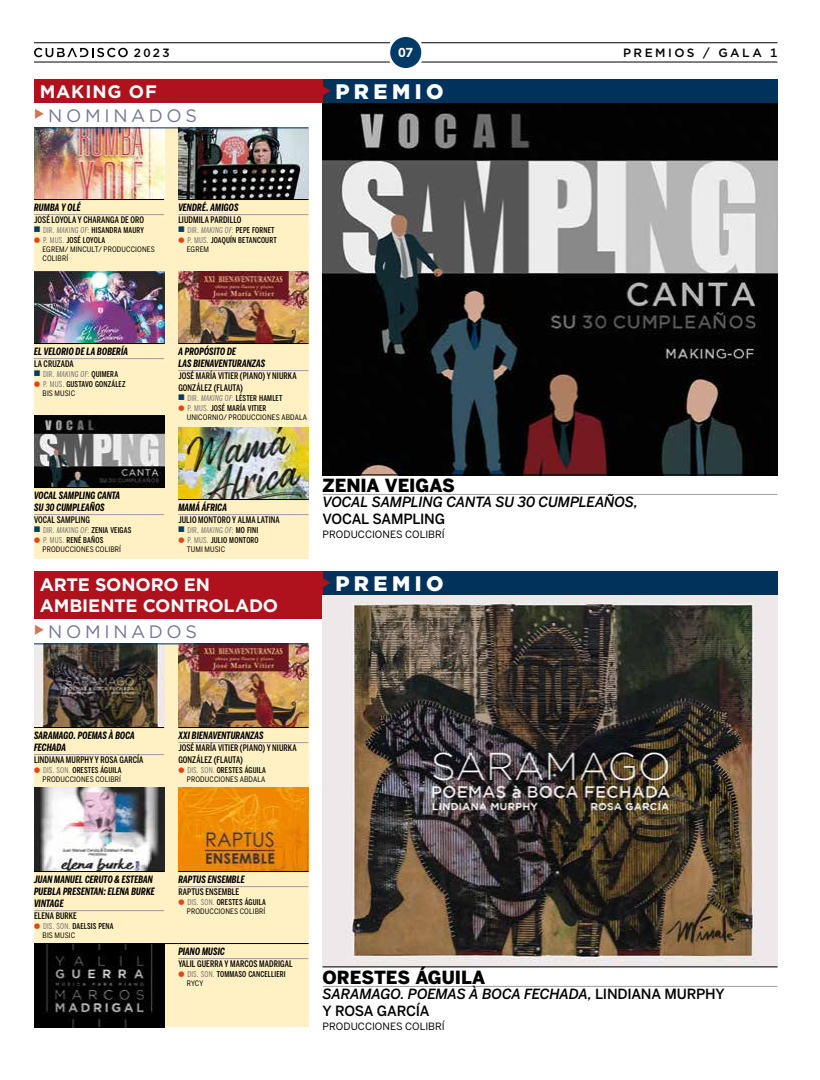
<style>
.page{position:relative;width:820px;height:1080px;background:#fff}
.page>*{position:absolute;margin:0;border:0;box-sizing:border-box;transform-origin:0 0}
.t1{font:900 21px "Gotham";letter-spacing:.21em;color:#fff}
.t2{font:700 18px/21px "Gotham";letter-spacing:-.01em;color:#fff}
.t3{font:900 18px "Benton Sans";letter-spacing:-.005em;color:#000}
.t4{font:18px "Gotham";letter-spacing:.2em;color:#747797}
.t5{font:700 18px "Gotham";letter-spacing:.05em;color:#fff}
.t6{font:italic 500 14px/17px "Benton Sans";letter-spacing:-.025em;color:#000}
.t7{font:500 14px "Benton Sans";letter-spacing:-.02em;color:#000}
.t8{font:700 13px "Gotham";color:#fff}
.t9{font:500 12px "Gotham";letter-spacing:.2em;color:#000}
.t10{font:italic 700 10px/12px "Benton Sans Comp";letter-spacing:-.005em;color:#000}
.t11{font:10px "Benton Sans";letter-spacing:.005em;color:#000}
.t12{font:500 9px/12px "Benton Sans Comp";letter-spacing:.01em;color:#000}
.t13{font:500 8px/10px "Benton Sans Comp";letter-spacing:.015em;color:#000}
.t14{font:7.5px/9px "Benton Sans Cond";letter-spacing:.015em;color:#000}
.s1{font-weight:400;color:#707172}
.s2{font-weight:400;font-style:italic;color:#707172}
.s3{font-style:normal}
</style>
<div class="page">
<hr style="left:34px;top:62px;width:743px;height:1px;background:#000">
<hr style="left:34px;top:43px;width:743px;height:1px;background:#000">
<div style="left:388px;top:36px;width:34px;height:34px;background:#003a66;border-radius:50%"></div>
<div style="left:387px;top:34px;width:37px;height:37px;border:3px solid #fff;border-radius:50%"></div>
<svg style="left:34px;top:48px;width:94px;height:9px"></svg>
<div style="left:34px;top:127px;width:274px;height:432px;background:#fff1c3"></div>
<div style="left:34px;top:79px;width:288px;height:24px;background:#af111d"></div>
<img style="left:322px;top:103px;width:455px;height:371px">
<img style="left:34px;top:128px;width:130px;height:71px">
<img style="left:178px;top:271px;width:130px;height:72px">
<img style="left:178px;top:128px;width:130px;height:71px">
<img style="left:34px;top:415px;width:130px;height:72px">
<img style="left:34px;top:271px;width:130px;height:72px">
<img style="left:178px;top:427px;width:130px;height:72px">
<hr style="left:34px;top:127px;width:274px;height:1px;background:#00325c">
<hr style="left:34px;top:199px;width:130px;height:1px;background:#000">
<hr style="left:34px;top:214px;width:130px;height:1px;background:#9c9e9f">
<hr style="left:178px;top:343px;width:130px;height:1px;background:#000">
<hr style="left:178px;top:370px;width:130px;height:1px;background:#9c9e9f">
<hr style="left:178px;top:199px;width:130px;height:1px;background:#000">
<hr style="left:178px;top:214px;width:130px;height:1px;background:#9c9e9f">
<hr style="left:34px;top:487px;width:130px;height:1px;background:#000">
<hr style="left:34px;top:514px;width:130px;height:1px;background:#9c9e9f">
<hr style="left:34px;top:343px;width:130px;height:1px;background:#000">
<hr style="left:34px;top:358px;width:130px;height:1px;background:#9c9e9f">
<hr style="left:178px;top:499px;width:130px;height:1px;background:#000">
<hr style="left:178px;top:514px;width:130px;height:1px;background:#9c9e9f">
<hr style="left:322px;top:474px;width:455px;height:1px;background:#000">
<hr style="left:322px;top:494px;width:455px;height:1px;background:#9c9e9f">
<div style="left:322px;top:79px;width:455px;height:24px;background:#00325c"></div>
<div style="left:34px;top:643px;width:274px;height:384px;background:#fff1c3"></div>
<div style="left:34px;top:571px;width:288px;height:48px;background:#af111d"></div>
<img style="left:322px;top:595px;width:455px;height:371px">
<img style="left:34px;top:644px;width:130px;height:83px">
<img style="left:178px;top:787px;width:130px;height:84px">
<img style="left:178px;top:644px;width:130px;height:83px">
<img style="left:34px;top:944px;width:130px;height:83px">
<img style="left:34px;top:787px;width:130px;height:84px">
<hr style="left:34px;top:643px;width:274px;height:1px;background:#00325c">
<hr style="left:34px;top:727px;width:130px;height:1px;background:#000">
<hr style="left:34px;top:754px;width:130px;height:1px;background:#9c9e9f">
<hr style="left:178px;top:871px;width:130px;height:1px;background:#000">
<hr style="left:178px;top:886px;width:130px;height:1px;background:#9c9e9f">
<hr style="left:178px;top:727px;width:130px;height:1px;background:#000">
<hr style="left:178px;top:742px;width:130px;height:1px;background:#9c9e9f">
<hr style="left:178px;top:943px;width:130px;height:1px;background:#000">
<hr style="left:178px;top:958px;width:130px;height:1px;background:#9c9e9f">
<hr style="left:34px;top:871px;width:130px;height:1px;background:#000">
<hr style="left:34px;top:910px;width:130px;height:1px;background:#9c9e9f">
<hr style="left:322px;top:966px;width:455px;height:1px;background:#000">
<hr style="left:322px;top:986px;width:455px;height:1px;background:#9c9e9f">
<div style="left:322px;top:571px;width:455px;height:24px;background:#00325c"></div>
<hr style="left:34px;top:943px;width:144px;height:1px;background:#000">
<h3 class="t9" style="left:134px;top:44px;width:38px">2023</h3>
<h3 class="t8" style="left:398px;top:43px;width:17px">07</h3>
<h3 class="t9" style="left:622px;top:45px;width:156px">PREMIOS / GALA 1</h3>
<h2 class="t5" style="left:40px;top:79px;width:119px">MAKING OF</h2>
<h2 class="t4" style="left:48px;top:104px;width:150px">NOMINADOS</h2>
<h1 class="t1" style="left:335px;top:77px;width:109px">PREMIO</h1>
<p class="t10" style="left:34px;top:202px;width:48px">RUMBA Y OLÉ</p>
<p class="t12" style="left:34px;top:214px;width:112px">JOSÉ LOYOLA Y CHARANGA DE ORO</p>
<p class="t13" style="left:43px;top:225px;width:102px"><span class="s1">DIR.</span> <span class="s2">MAKING OF</span><span class="s1">:</span> HISANDRA MAURY<br><span class="s1">P. MUS.</span> JOSÉ LOYOLA</p>
<p class="t14" style="left:43px;top:245px;width:114px">EGREM/ MINCULT/ PRODUCCIONES<br>COLIBRÍ</p>
<p class="t10" style="left:178px;top:202px;width:62px">VENDRÉ. AMIGOS</p>
<p class="t12" style="left:178px;top:214px;width:65px">LIUDMILA PARDILLO</p>
<p class="t13" style="left:187px;top:225px;width:91px"><span class="s1">DIR.</span> <span class="s2">MAKING OF</span><span class="s1">:</span> PEPE FORNET<br><span class="s1">P. MUS.</span> JOAQUÍN BETANCOURT</p>
<p class="t14" style="left:187px;top:245px;width:24px">EGREM</p>
<p class="t10" style="left:34px;top:346px;width:95px">EL VELORIO DE LA BOBERÍA</p>
<p class="t12" style="left:34px;top:358px;width:41px">LA CRUZADA</p>
<p class="t13" style="left:43px;top:369px;width:84px"><span class="s1">DIR.</span> <span class="s2">MAKING OF</span><span class="s1">:</span> QUIMERA<br><span class="s1">P. MUS.</span> GUSTAVO GONZÁLEZ</p>
<p class="t14" style="left:43px;top:389px;width:34px">BIS MUSIC</p>
<p class="t10" style="left:178px;top:346px;width:88px">A PROPÓSITO DE<br>LAS BIENAVENTURANZAS</p>
<p class="t12" style="left:178px;top:370px;width:120px">JOSÉ MARÍA VITIER (PIANO) Y NIURKA<br>GONZÁLEZ (FLAUTA)</p>
<p class="t13" style="left:187px;top:393px;width:96px"><span class="s1">DIR.</span> <span class="s2">MAKING OF</span><span class="s1">:</span> LÉSTER HAMLET<br><span class="s1">P. MUS.</span> JOSÉ MARÍA VITIER</p>
<p class="t14" style="left:187px;top:413px;width:122px">UNICORNIO/ PRODUCCIONES ABDALA</p>
<p class="t10" style="left:34px;top:490px;width:88px">VOCAL SAMPLING CANTA<br>SU 30 CUMPLEAÑOS</p>
<p class="t12" style="left:34px;top:514px;width:57px">VOCAL SAMPLING</p>
<p class="t13" style="left:43px;top:525px;width:90px"><span class="s1">DIR.</span> <span class="s2">MAKING OF</span><span class="s1">:</span> ZENIA VEIGAS<br><span class="s1">P. MUS.</span> RENÉ BAÑOS</p>
<p class="t14" style="left:43px;top:545px;width:80px">PRODUCCIONES COLIBRÍ</p>
<p class="t10" style="left:178px;top:502px;width:50px">MAMÁ ÁFRICA</p>
<p class="t12" style="left:178px;top:514px;width:103px">JULIO MONTORO Y ALMA LATINA</p>
<p class="t13" style="left:187px;top:525px;width:73px"><span class="s1">DIR.</span> <span class="s2">MAKING OF</span><span class="s1">:</span> MO FINI<br><span class="s1">P. MUS.</span> JULIO MONTORO</p>
<p class="t14" style="left:187px;top:545px;width:40px">TUMI MUSIC</p>
<h2 class="t2" style="left:40px;top:574px;width:240px">ARTE SONORO EN<br>AMBIENTE CONTROLADO</h2>
<h2 class="t4" style="left:48px;top:620px;width:150px">NOMINADOS</h2>
<h2 class="t3" style="left:322px;top:474px;width:134px">ZENIA VEIGAS</h2>
<h3 class="t6" style="left:322px;top:493px;width:317px">VOCAL SAMPLING CANTA SU 30 CUMPLEAÑOS,</h3>
<h3 class="t7" style="left:322px;top:510px;width:124px">VOCAL SAMPLING</h3>
<p class="t11" style="left:322px;top:528px;width:124px">PRODUCCIONES COLIBRÍ</p>
<h1 class="t1" style="left:335px;top:569px;width:109px">PREMIO</h1>
<p class="t10" style="left:34px;top:730px;width:102px">SARAMAGO. POEMAS À BOCA<br>FECHADA</p>
<p class="t12" style="left:34px;top:754px;width:111px">LINDIANA MURPHY Y ROSA GARCÍA</p>
<p class="t13" style="left:43px;top:765px;width:80px"><span class="s1">DIS. SON.</span> ORESTES ÁGUILA</p>
<p class="t14" style="left:43px;top:775px;width:80px">PRODUCCIONES COLIBRÍ</p>
<p class="t10" style="left:178px;top:730px;width:87px">XXI BIENAVENTURANZAS</p>
<p class="t12" style="left:178px;top:742px;width:120px">JOSÉ MARÍA VITIER (PIANO) Y NIURKA<br>GONZÁLEZ (FLAUTA)</p>
<p class="t13" style="left:187px;top:765px;width:80px"><span class="s1">DIS. SON.</span> ORESTES ÁGUILA</p>
<p class="t14" style="left:187px;top:775px;width:80px">PRODUCCIONES ABDALA</p>
<p class="t10" style="left:34px;top:874px;width:122px">JUAN MANUEL CERUTO &amp; ESTEBAN<br>PUEBLA PRESENTAN: ELENA BURKE<br>VINTAGE</p>
<p class="t12" style="left:34px;top:910px;width:44px">ELENA BURKE</p>
<p class="t13" style="left:43px;top:921px;width:72px"><span class="s1">DIS. SON.</span> DAELSIS PENA</p>
<p class="t14" style="left:43px;top:931px;width:34px">BIS MUSIC</p>
<p class="t10" style="left:178px;top:874px;width:68px">RAPTUS ENSEMBLE</p>
<p class="t12" style="left:178px;top:886px;width:62px">RAPTUS ENSEMBLE</p>
<p class="t13" style="left:187px;top:897px;width:80px"><span class="s1">DIS. SON.</span> ORESTES ÁGUILA</p>
<p class="t14" style="left:187px;top:907px;width:80px">PRODUCCIONES COLIBRÍ</p>
<p class="t10" style="left:178px;top:946px;width:48px">PIANO MUSIC</p>
<p class="t12" style="left:178px;top:958px;width:116px">YALIL GUERRA Y MARCOS MADRIGAL</p>
<p class="t13" style="left:187px;top:969px;width:99px"><span class="s1">DIS. SON.</span> TOMMASO CANCELLIERI</p>
<p class="t14" style="left:187px;top:979px;width:18px">RYCY</p>
<h2 class="t3" style="left:322px;top:966px;width:164px">ORESTES ÁGUILA</h2>
<h3 class="t6" style="left:322px;top:985px;width:403px">SARAMAGO. POEMAS À BOCA FECHADA, <span class="s3">LINDIANA MURPHY<br>Y ROSA GARCÍA</span></h3>
<p class="t11" style="left:322px;top:1020px;width:124px">PRODUCCIONES COLIBRÍ</p>
</div>
